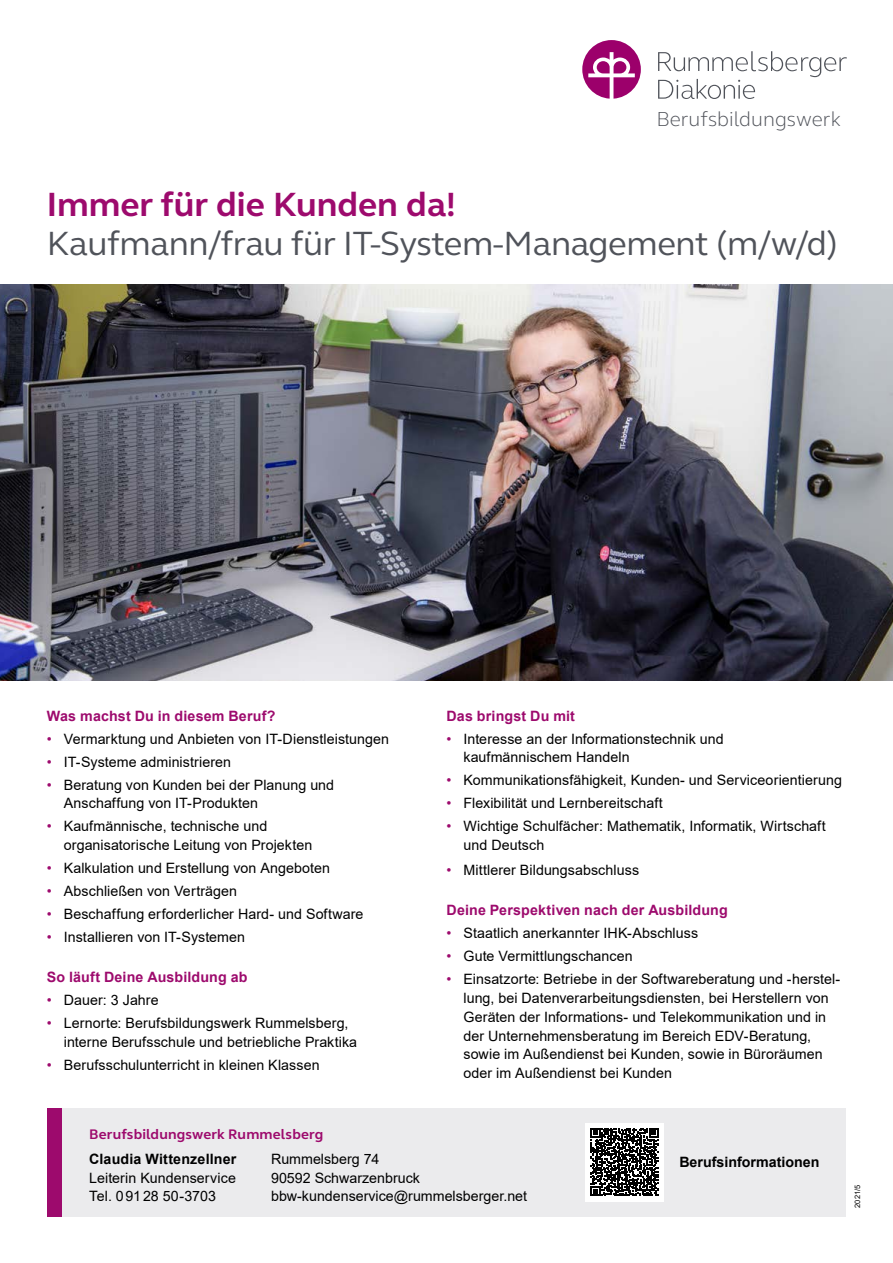
<style>
.page{position:relative;width:893px;height:1263px;background:#fff}
.page>*{position:absolute;margin:0;border:0;box-sizing:border-box;transform-origin:0 0}
.t1{font:34.5px "FS Elliot";letter-spacing:-.01em;color:#50535a}
.t2{font:700 34.5px "FS Elliot";color:#9d0a6d}
.t3{font:300 20.85px "FS Elliot";color:#50535a}
.t4{font:14.25px/18.8px "Arial";letter-spacing:.005em;color:#000}
.t5{font:700 14.25px "Arial";letter-spacing:.01em;color:#9d0a6d}
.t6{font:700 14.25px "Arial";color:#000}
.t7{font:700 14.25px "FS Elliot";letter-spacing:.01em;color:#9d0a6d}
.t8{font:7.5px "Arial";color:#000}
.s1{color:#9d0a6d}
</style>
<div class="page">
<img style="left:0;top:285px;width:893px;height:395px">
<svg style="left:658px;top:51px;width:189px;height:48px"></svg>
<svg style="left:582px;top:40px;width:59px;height:59px"></svg>
<div style="left:62px;top:1108px;width:784px;height:108px;background:#ebebed"></div>
<div style="left:47px;top:1108px;width:15px;height:108px;background:#9d0a6d"></div>
<div style="left:585px;top:1122px;width:79px;height:79px;background:#fff"></div>
<svg style="left:591px;top:1128px;width:67px;height:68px"></svg>
<h2 class="t3" style="left:656px;top:105px;width:186px">Berufsbildungswerk</h2>
<h1 class="t2" style="left:47px;top:181px;width:410px">Immer für die Kunden da!</h1>
<h1 class="t1" style="left:47px;top:220px;width:793px">Kaufmann/frau für IT-System-Management (m/w/d)</h1>
<p class="t5" style="left:47px;top:705px;width:230px">Was machst Du in diesem Beruf?</p>
<p class="t4" style="left:47px;top:729px;width:344px"><span class="s1">•</span> Vermarktung und Anbieten von IT-Dienstleistungen</p>
<p class="t4" style="left:47px;top:752px;width:186px"><span class="s1">•</span> IT-Systeme administrieren</p>
<p class="t4" style="left:64px;top:775px;width:272px;text-indent:-17px"><span class="s1">•</span> Beratung von Kunden bei der Planung und<br>Anschaffung von IT-Produkten</p>
<p class="t4" style="left:64px;top:817px;width:250px;text-indent:-17px"><span class="s1">•</span> Kaufmännische, technische und organisatorische Leitung von Projekten</p>
<p class="t4" style="left:47px;top:858px;width:285px"><span class="s1">•</span> Kalkulation und Erstellung von Angeboten</p>
<p class="t4" style="left:47px;top:881px;width:192px"><span class="s1">•</span> Abschließen von Verträgen</p>
<p class="t4" style="left:47px;top:904px;width:318px"><span class="s1">•</span> Beschaffung erforderlicher Hard- und Software</p>
<p class="t4" style="left:47px;top:927px;width:200px"><span class="s1">•</span> Installieren von IT-Systemen</p>
<p class="t5" style="left:47px;top:967px;width:202px">So läuft Deine Ausbildung ab</p>
<p class="t4" style="left:47px;top:990px;width:113px"><span class="s1">•</span> Dauer: 3 Jahre</p>
<p class="t4" style="left:64px;top:1013px;width:295px;text-indent:-17px"><span class="s1">•</span> Lernorte: Berufsbildungswerk Rummelsberg, interne Berufsschule und betriebliche Praktika</p>
<p class="t4" style="left:47px;top:1055px;width:274px"><span class="s1">•</span> Berufsschulunterricht in kleinen Klassen</p>
<p class="t5" style="left:446px;top:705px;width:130px">Das bringst Du mit</p>
<p class="t4" style="left:463px;top:729px;width:262px;text-indent:-17px"><span class="s1">•</span> Interesse an der Informationstechnik und kaufmännischem Handeln</p>
<p class="t4" style="left:446px;top:771px;width:397px"><span class="s1">•</span> Kommunikationsfähigkeit, Kunden- und Serviceorientierung</p>
<p class="t4" style="left:446px;top:794px;width:218px"><span class="s1">•</span> Flexibilität und Lernbereitschaft</p>
<p class="t4" style="left:463px;top:817px;width:364px;text-indent:-17px"><span class="s1">•</span> Wichtige Schulfächer: Mathematik, Informatik, Wirtschaft und Deutsch</p>
<p class="t4" style="left:446px;top:861px;width:194px"><span class="s1">•</span> Mittlerer Bildungsabschluss</p>
<p class="t5" style="left:446px;top:900px;width:283px">Deine Perspektiven nach der Ausbildung</p>
<p class="t4" style="left:446px;top:924px;width:253px"><span class="s1">•</span> Staatlich anerkannter IHK-Abschluss</p>
<p class="t4" style="left:446px;top:947px;width:188px"><span class="s1">•</span> Gute Vermittlungschancen</p>
<p class="t4" style="left:463px;top:970px;width:378px;text-indent:-17px"><span class="s1">•</span> Einsatzorte: Betriebe in der Softwareberatung und -herstel&shy;lung, bei Datenverarbeitungsdiensten, bei Herstellern von Geräten der Informations- und Telekommunikation und in der Unternehmensberatung im Bereich EDV-Beratung, sowie im Außendienst bei Kunden, sowie in Büroräumen oder im Außendienst bei Kunden</p>
<p class="t7" style="left:89px;top:1124px;width:236px">Berufsbildungswerk Rummelsberg</p>
<p class="t6" style="left:89px;top:1149px;width:149px">Claudia Wittenzellner</p>
<p class="t4" style="left:89px;top:1168px;width:148px">Leiterin Kundenservice<br>Tel. 09128 50-3703</p>
<p class="t4" style="left:271px;top:1149px;width:258px">Rummelsberg 74<br>90592 Schwarzenbruck bbw-kundenservice@rummelsberger.net</p>
<p class="t6" style="left:679px;top:1152px;width:142px">Berufsinformationen</p>
<p class="t8" style="left:852px;top:1208px;width:24px;rotate:-90deg">2021/5</p>
</div>
